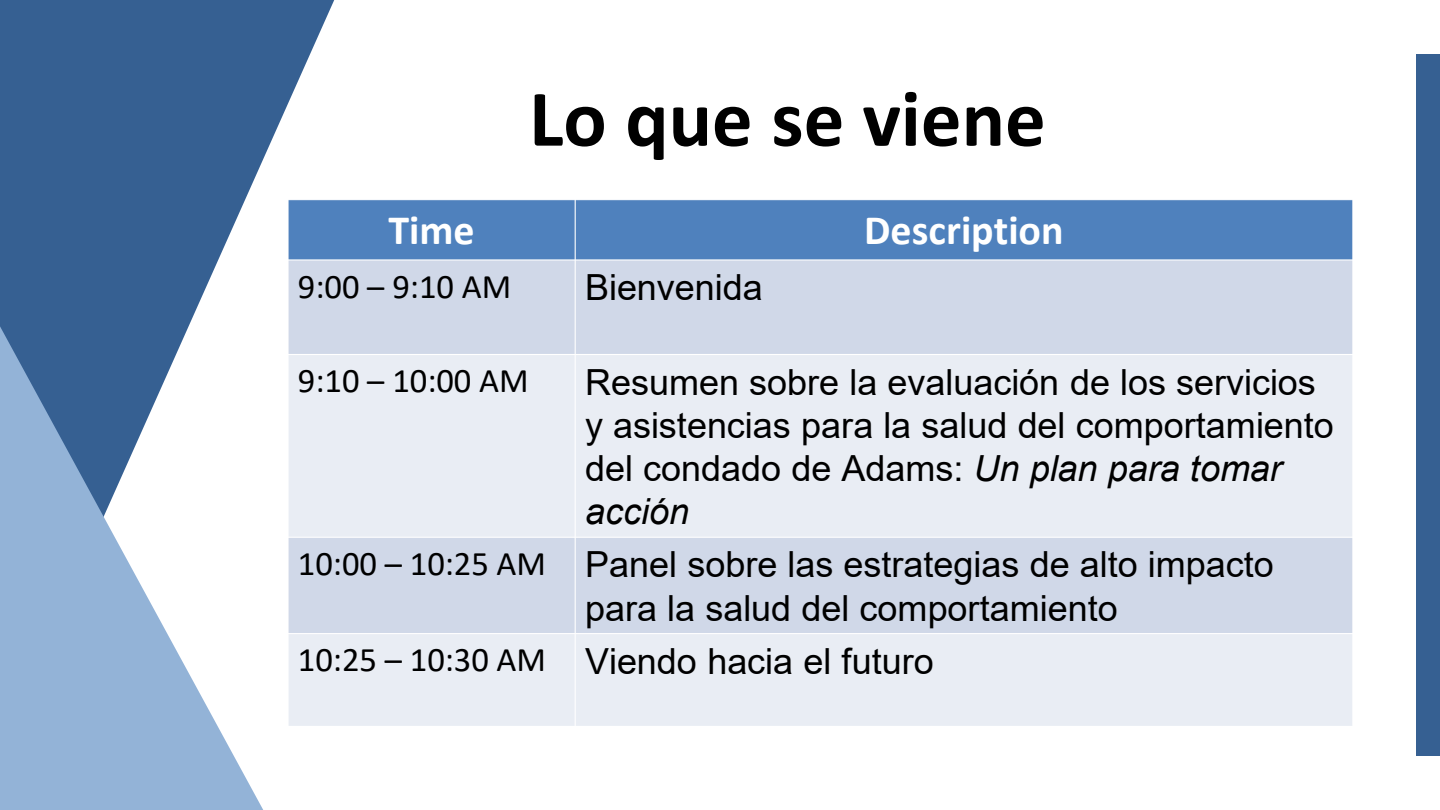
<style>
.page{position:relative;width:1440px;height:810px;background:#fff}
.page>*{position:absolute;margin:0;border:0;box-sizing:border-box;transform-origin:0 0}
.t1{font:700 81px "Calibri";color:#000}
.t2{font:700 42px "Calibri";color:#fff}
.t3{font:36px/43.2px "Arial";color:#000}
.t4{font:34.5px "Calibri";color:#000}
.s1{font-style:italic}
</style>
<div class="page">
<svg style="left:0;top:0;width:334px;height:326px;fill:#366092"></svg>
<svg style="left:0;top:326px;width:263px;height:484px;fill:#93b3d7"></svg>
<div style="left:1416px;top:54px;width:24px;height:702px;background:#366092"></div>
<div style="left:288px;top:200px;width:287px;height:60px;background:#4f81bd"></div>
<div style="left:575px;top:200px;width:778px;height:60px;background:#4f81bd"></div>
<div style="left:288px;top:260px;width:287px;height:95px;background:#d0d8e8"></div>
<div style="left:575px;top:260px;width:778px;height:95px;background:#d0d8e8"></div>
<div style="left:288px;top:355px;width:287px;height:182px;background:#e9edf4"></div>
<div style="left:575px;top:355px;width:778px;height:182px;background:#e9edf4"></div>
<div style="left:288px;top:537px;width:287px;height:97px;background:#d0d8e8"></div>
<div style="left:575px;top:537px;width:778px;height:97px;background:#d0d8e8"></div>
<div style="left:288px;top:634px;width:287px;height:92px;background:#e9edf4"></div>
<div style="left:575px;top:634px;width:778px;height:92px;background:#e9edf4"></div>
<hr style="left:575px;top:199px;width:1px;height:528px;background:#fff">
<hr style="left:287px;top:259px;width:1066px;height:2px;background:#fff">
<hr style="left:287px;top:354px;width:1066px;height:1px;background:#fff">
<hr style="left:287px;top:537px;width:1066px;height:1px;background:#fff">
<hr style="left:287px;top:633px;width:1066px;height:1px;background:#fff">
<hr style="left:287px;top:199px;width:2px;height:528px;background:#fff">
<hr style="left:1352px;top:199px;width:1px;height:528px;background:#fff">
<hr style="left:287px;top:199px;width:1066px;height:1px;background:#fff">
<p class="t1" style="left:529px;top:61px;width:518px">Lo que se viene</p>
<p class="t2" style="left:388px;top:201px;width:88px">Time</p>
<p class="t2" style="left:864px;top:201px;width:201px">Description</p>
<p class="t4" style="left:298px;top:262px;width:215px">9:00 – 9:10 AM</p>
<p class="t3" style="left:585px;top:266px;width:179px">Bienvenida</p>
<p class="t4" style="left:298px;top:357px;width:232px">9:10 – 10:00 AM</p>
<p class="t3" style="left:585px;top:360px;width:750px">Resumen sobre la evaluación de los servicios y asistencias para la salud del comportamiento del condado de Adams: <span class="s1">Un plan para tomar acción</span></p>
<p class="t4" style="left:298px;top:539px;width:250px">10:00 – 10:25 AM</p>
<p class="t3" style="left:585px;top:543px;width:690px">Panel sobre las estrategias de alto impacto para la salud del comportamiento</p>
<p class="t4" style="left:298px;top:636px;width:250px">10:25 – 10:30 AM</p>
<p class="t3" style="left:585px;top:639px;width:350px">Viendo hacia el futuro</p>
</div>
